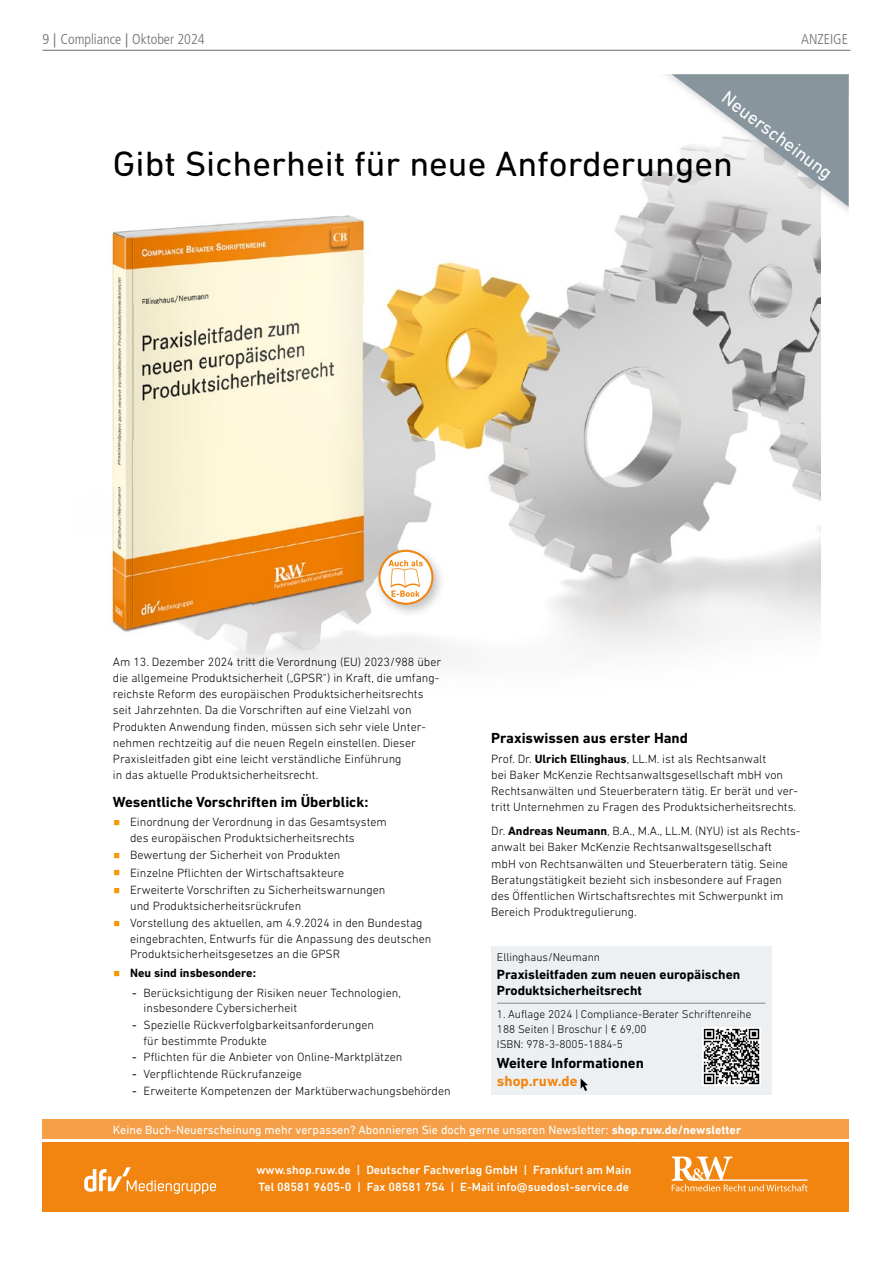
<style>
.page{position:relative;width:893px;height:1263px;background:#fff}
.page>*{position:absolute;margin:0;border:0;box-sizing:border-box;transform-origin:0 0}
.t1{font:35.7px "DIN Next LT Pro";color:#000}
.t2{font:18.9px "DIN Next LT Pro";color:#fff}
.t3{font:700 14.85px "DIN Next LT Pro";color:#000}
.t4{font:700 14.85px "DIN Next LT Pro";color:#f1850f}
.t5{font:300 condensed 14.25px "Frutiger LT Pro";color:#6e6e6e}
.t6{font:700 13.5px/16.2px "DIN Next LT Pro";color:#000}
.t7{font:300 12.15px/16.2px "DIN Next LT Pro";color:#000}
.t8{font:500 12.15px/17.5px "DIN Next LT Pro";color:#fff}
.t9{font:12.15px "DIN Next LT Pro";color:#fff}
.t10{font:700 12.15px "DIN Next LT Pro";color:#000}
.t11{font:300 11.55px/14.9px "DIN Next LT Pro";color:#000}
.s1{font-stretch:normal}
.s2{color:#f59900}
.s3{font-weight:400}
.s4{font-weight:700}
</style>
<div class="page">
<hr style="left:43px;top:50px;width:807px;height:1px;background:#6e6e6e">
<div style="left:43px;top:1142px;width:806px;height:69px;background:#f1850f"></div>
<img style="left:477px;top:304px;width:344px;height:184px">
<img style="left:634px;top:212px;width:46px;height:92px">
<img style="left:252px;top:215px;width:382px;height:89px">
<img style="left:680px;top:230px;width:141px;height:74px">
<img style="left:117px;top:173px;width:361px;height:4px">
<svg style="left:672px;top:1156px;width:135px;height:35px"></svg>
<hr style="left:693px;top:1179px;width:115px;height:2px;background:#fff">
<img style="left:490px;top:488px;width:237px;height:130px">
<img style="left:200px;top:636px;width:105px;height:38px">
<svg style="left:84px;top:1167px;width:132px;height:27px"></svg>
<img style="left:641px;top:170px;width:180px;height:60px">
<div style="left:43px;top:1120px;width:806px;height:19px;background:#f59f48"></div>
<img style="left:112px;top:304px;width:365px;height:184px">
<img style="left:111px;top:222px;width:141px;height:82px">
<img style="left:111px;top:488px;width:276px;height:148px">
<img style="left:387px;top:488px;width:45px;height:57px">
<img style="left:117px;top:174px;width:360px;height:3px">
<div style="left:491px;top:947px;width:280px;height:148px;background:#edf0f2"></div>
<hr style="left:497px;top:1003px;width:268px;height:1px;background:#868786">
<svg style="left:581px;top:1079px;width:7px;height:12px"></svg>
<svg style="left:702px;top:1027px;width:59px;height:59px"></svg>
<svg style="left:704px;top:1029px;width:55px;height:55px;background:#7b7b7b"></svg>
<img style="left:374px;top:545px;width:67px;height:72px">
<svg style="left:379px;top:551px;width:53px;height:53px"></svg>
<div style="left:378px;top:550px;width:55px;height:55px;border:2px solid #f1850f;border-radius:50%"></div>
<svg style="left:388px;top:560px;width:35px;height:37px"></svg>
<svg style="left:672px;top:74px;width:177px;height:133px"></svg>
<p class="t5" style="left:43px;top:30px;width:164px">9 <span class="s1">|</span> Compliance <span class="s1">|</span> Oktober 2024</p>
<p class="t5" style="left:801px;top:30px;width:48px">ANZEIGE</p>
<h2 class="t2" style="left:731px;top:86px;width:135px;rotate:37deg">Neuerscheinung</h2>
<h1 class="t1" style="left:113px;top:143px;width:621px">Gibt Sicherheit für neue Anforderungen</h1>
<p class="t7" style="left:113px;top:653px;width:330px">Am 13. Dezember 2024 tritt die Verordnung (EU) 2023/988 über die allgemeine Produktsicherheit („GPSR“) in Kraft, die umfang&shy;reichste Reform des europäischen Produkt sicherheitsrechts seit Jahrzehnten. Da die Vorschriften auf eine Vielzahl von Produkten Anwendung finden, müssen sich sehr viele Unter&shy;nehmen rechtzeitig auf die neuen Regeln einstellen. Dieser Praxis leitfaden gibt eine leicht verständliche Einführung<br>in das aktuelle Produktsicherheitsrecht.</p>
<p class="t3" style="left:113px;top:793px;width:257px">Wesentliche Vorschriften im Überblick:</p>
<p class="t7" style="left:130px;top:814px;width:258px;line-height:15.6px;text-indent:-17px"><span class="s2">▪</span> Einordnung der Verordnung in das Gesamtsystem des europäischen Produktsicherheitsrechts</p>
<p class="t7" style="left:113px;top:847px;width:229px"><span class="s2">▪</span> Bewertung der Sicherheit von Produkten</p>
<p class="t7" style="left:113px;top:864px;width:233px"><span class="s2">▪</span> Einzelne Pflichten der Wirtschaftsakteure</p>
<p class="t7" style="left:130px;top:882px;width:257px;line-height:15.6px;text-indent:-17px"><span class="s2">▪</span> Erweiterte Vorschriften zu Sicherheitswarnungen und Produktsicherheitsrückrufen</p>
<p class="t7" style="left:130px;top:915px;width:303px;line-height:15.6px;text-indent:-17px"><span class="s2">▪</span> Vorstellung des aktuellen, am 4.9.2024 in den Bundestag eingebrachten, Entwurfs für die Anpassung des deutschen<br>Produktsicherheitsgesetzes an die GPSR</p>
<p class="t10" style="left:113px;top:966px;width:144px"><span class="s2">▪</span> Neu sind insbesondere:</p>
<p class="t7" style="left:144px;top:985px;width:259px;line-height:15.6px;text-indent:-11px"><span class="s3">-</span> Berücksichtigung der Risiken neuer Technologien, insbesondere Cybersicherheit</p>
<p class="t7" style="left:144px;top:1017px;width:232px;line-height:15.6px;text-indent:-11px"><span class="s3">-</span> Spezielle Rückverfolgbarkeitsanforderungen für bestimmte Produkte</p>
<p class="t7" style="left:132px;top:1049px;width:272px"><span class="s3">-</span> Pflichten für die Anbieter von Online-Marktplätzen</p>
<p class="t7" style="left:132px;top:1065px;width:171px"><span class="s3">-</span> Verpflichtende Rückrufanzeige</p>
<p class="t7" style="left:132px;top:1082px;width:320px"><span class="s3">-</span> Erweiterte Kompetenzen der Marktüberwachungsbehörden</p>
<p class="t3" style="left:491px;top:729px;width:198px">Praxiswissen aus erster Hand</p>
<p class="t7" style="left:491px;top:750px;width:308px">Prof. Dr. <span class="s4">Ulrich Ellinghaus</span>, LL.M. ist als Rechtsanwalt<br>bei Baker McKenzie Rechtsanwaltsgesellschaft mbH von Rechts anwälten und Steuerberatern tätig. Er berät und ver&shy;tritt Unternehmen zu Fragen des Produktsicherheitsrechts.</p>
<p class="t7" style="left:491px;top:823px;width:311px">Dr. <span class="s4">Andreas Neumann</span>, B.A., M.A., LL.M. (NYU) ist als Rechts&shy;anwalt bei Baker McKenzie Rechtsanwaltsgesellschaft<br>mbH von Rechtsanwälten und Steuerberatern tätig. Seine Beratungstätigkeit bezieht sich insbesondere auf Fragen des Öffentlichen Wirtschaftsrechtes mit Schwerpunkt im Bereich Produktregulierung.</p>
<p class="t11" style="left:497px;top:949px;width:105px">Ellinghaus/Neumann</p>
<p class="t6" style="left:497px;top:966px;width:245px">Praxisleitfaden zum neuen europäischen<br>Produktsicherheitsrecht</p>
<p class="t11" style="left:497px;top:1006px;width:256px">1. Auflage 2024 | Compliance-Berater Schriftenreihe<br>188 Seiten | Broschur | € 69,00<br>ISBN: 978-3-8005-1884-5</p>
<p class="t3" style="left:497px;top:1054px;width:148px">Weitere Informationen</p>
<p class="t4" style="left:497px;top:1072px;width:82px">shop.ruw.de</p>
<p class="t9" style="left:113px;top:1122px;width:630px">Keine Buch-Neuerscheinung mehr verpassen? Abonnieren Sie doch gerne unseren Newsletter: <span class="s4">shop.ruw.de/newsletter</span></p>
<p class="t8" style="left:256px;top:1161px;width:376px">www.shop.ruw.de | Deutscher Fachverlag GmbH | Frankfurt am Main<br>Tel 08581 9605-0 | Fax 08581 754 | E-Mail info@suedost-service.de</p>
</div>
